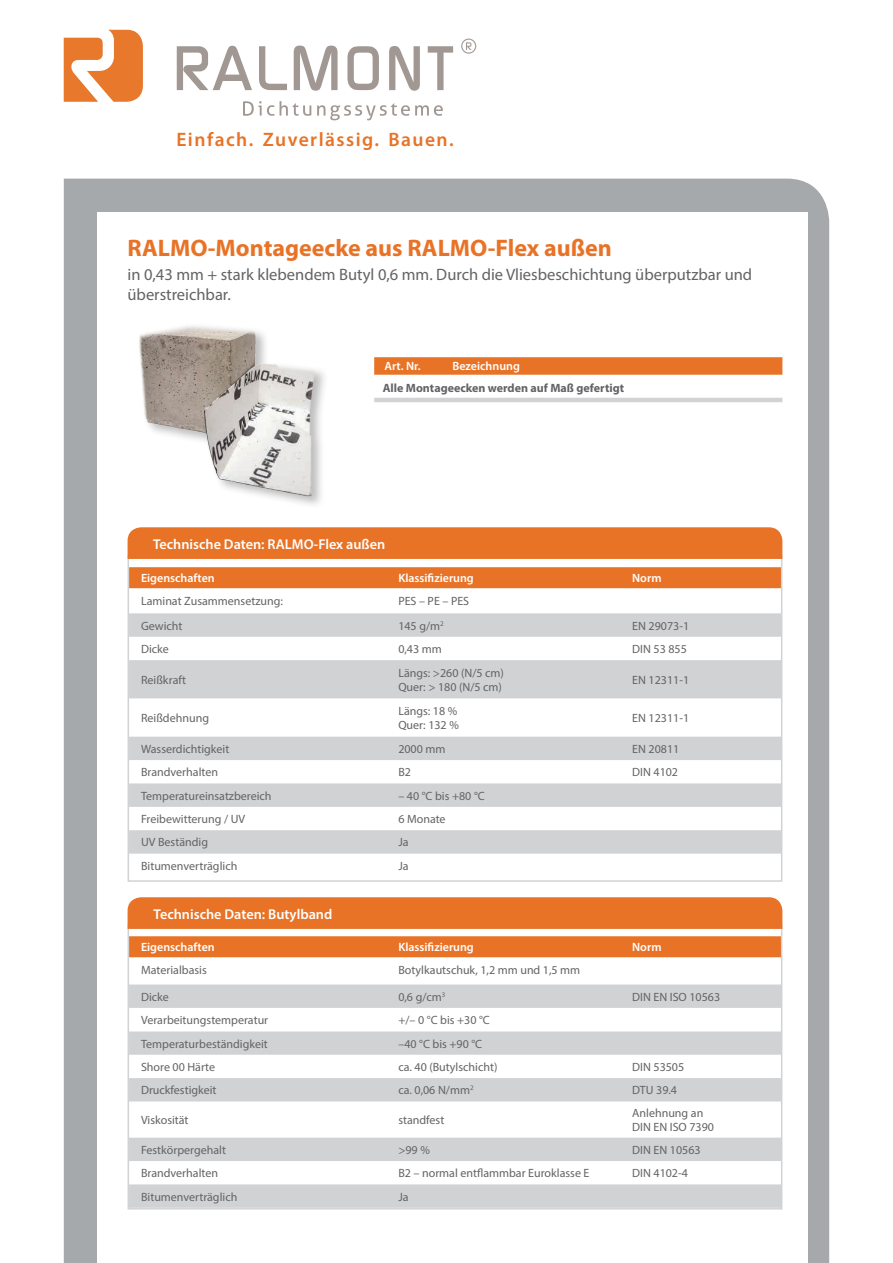
<style>
.page{position:relative;width:893px;height:1263px;background:#fff}
.page>*{position:absolute;margin:0;border:0;box-sizing:border-box;transform-origin:0 0}
.t1{font:700 24px "Myriad Pro";color:#e87327}
.t2{font:600 19.5px "Myriad Pro";letter-spacing:.075em;color:#e87327}
.t3{font:16.5px/19.8px "Myriad Pro";color:#636366}
.t4{font:600 14.25px "Myriad Pro";color:#fff}
.t5{font:12px/14.4px "Myriad Pro";color:#636366}
.t6{font:600 12px "Myriad Pro";color:#fff}
.t7{font:700 12px "Myriad Pro";color:#636366}
</style>
<div class="page">
<div style="left:64px;top:179px;width:765px;height:1084px;background:#a6a9ac"></div>
<div style="left:98px;top:213px;width:710px;height:1050px;background:#fff"></div>
<svg style="left:177px;top:46px;width:75px;height:44px"></svg>
<svg style="left:259px;top:46px;width:28px;height:44px"></svg>
<svg style="left:294px;top:46px;width:44px;height:45px"></svg>
<svg style="left:347px;top:46px;width:32px;height:44px"></svg>
<svg style="left:389px;top:46px;width:31px;height:45px"></svg>
<svg style="left:428px;top:46px;width:25px;height:44px"></svg>
<svg style="left:64px;top:30px;width:79px;height:72px"></svg>
<svg style="left:466px;top:42px;width:5px;height:8px"></svg>
<div style="left:461px;top:39px;width:15px;height:15px;border:1px solid #a19894;border-radius:50%"></div>
<svg style="left:243px;top:101px;width:68px;height:15px"></svg>
<svg style="left:317px;top:103px;width:126px;height:17px"></svg>
<img style="left:139px;top:326px;width:185px;height:179px">
<svg style="left:127px;top:588px;width:656px;height:294px"></svg>
<svg style="left:127px;top:527px;width:656px;height:61px;background:#eb8746"></svg>
<svg style="left:374px;top:357px;width:408px;height:18px;background:#e8762c"></svg>
<hr style="left:374px;top:398px;width:408px;height:4px;background:#d1d2d4">
<svg style="left:127px;top:957px;width:656px;height:253px"></svg>
<svg style="left:127px;top:897px;width:656px;height:60px;background:#ea8543"></svg>
<h2 class="t2" style="left:176px;top:127px;width:279px">Einfach. Zuverlässig. Bauen.</h2>
<h1 class="t1" style="left:128px;top:232px;width:486px">RALMO-Montageecke aus RALMO-Flex außen</h1>
<h3 class="t3" style="left:128px;top:264px;width:626px">in 0,43 mm + stark klebendem Butyl 0,6 mm. Durch die Vliesbeschichtung überputzbar und überstreichbar.</h3>
<p class="t6" style="left:384px;top:359px;width:38px">Art. Nr.</p>
<p class="t6" style="left:452px;top:359px;width:69px">Bezeichnung</p>
<p class="t7" style="left:383px;top:380px;width:243px">Alle Montageecken werden auf Maß gefertigt</p>
<p class="t4" style="left:153px;top:535px;width:234px">Technische Daten: RALMO-Flex außen</p>
<p class="t6" style="left:141px;top:570px;width:75px">Eigenschaften</p>
<p class="t6" style="left:398px;top:570px;width:77px">Klassifizierung</p>
<p class="t6" style="left:632px;top:570px;width:31px">Norm</p>
<p class="t5" style="left:141px;top:594px;width:143px">Laminat Zusammensetzung:</p>
<p class="t5" style="left:398px;top:594px;width:72px">PES – PE – PES</p>
<p class="t5" style="left:141px;top:618px;width:43px">Gewicht</p>
<p class="t5" style="left:398px;top:618px;width:47px">145 g/m<sup>2</sup></p>
<p class="t5" style="left:632px;top:618px;width:58px">EN 29073-1</p>
<p class="t5" style="left:141px;top:641px;width:29px">Dicke</p>
<p class="t5" style="left:398px;top:641px;width:45px">0,43 mm</p>
<p class="t5" style="left:632px;top:641px;width:56px">DIN 53 855</p>
<p class="t5" style="left:141px;top:672px;width:46px">Reißkraft</p>
<p class="t5" style="left:398px;top:665px;width:107px">Längs: &gt;260 (N/5 cm)<br>Quer: &gt; 180 (N/5 cm)</p>
<p class="t5" style="left:632px;top:672px;width:58px">EN 12311-1</p>
<p class="t5" style="left:141px;top:711px;width:69px">Reißdehnung</p>
<p class="t5" style="left:398px;top:703px;width:62px">Längs: 18 %<br>Quer: 132 %</p>
<p class="t5" style="left:632px;top:711px;width:58px">EN 12311-1</p>
<p class="t5" style="left:141px;top:741px;width:90px">Wasserdichtigkeit</p>
<p class="t5" style="left:398px;top:741px;width:49px">2000 mm</p>
<p class="t5" style="left:632px;top:741px;width:49px">EN 20811</p>
<p class="t5" style="left:141px;top:765px;width:79px">Brandverhalten</p>
<p class="t5" style="left:398px;top:765px;width:14px">B2</p>
<p class="t5" style="left:632px;top:765px;width:47px">DIN 4102</p>
<p class="t5" style="left:141px;top:788px;width:132px">Temperatureinsatzbereich</p>
<p class="t5" style="left:398px;top:788px;width:88px">– 40 °C bis +80 °C</p>
<p class="t5" style="left:141px;top:812px;width:106px">Freibewitterung / UV</p>
<p class="t5" style="left:398px;top:812px;width:49px">6 Monate</p>
<p class="t5" style="left:141px;top:835px;width:69px">UV Beständig</p>
<p class="t5" style="left:398px;top:835px;width:12px">Ja</p>
<p class="t5" style="left:141px;top:858px;width:98px">Bitumenverträglich</p>
<p class="t5" style="left:398px;top:858px;width:12px">Ja</p>
<p class="t4" style="left:154px;top:905px;width:180px">Technische Daten: Butylband</p>
<p class="t6" style="left:141px;top:939px;width:75px">Eigenschaften</p>
<p class="t6" style="left:398px;top:939px;width:77px">Klassifizierung</p>
<p class="t6" style="left:632px;top:939px;width:31px">Norm</p>
<p class="t5" style="left:141px;top:963px;width:67px">Materialbasis</p>
<p class="t5" style="left:398px;top:963px;width:183px">Botylkautschuk, 1,2 mm und 1,5 mm</p>
<p class="t5" style="left:141px;top:989px;width:29px">Dicke</p>
<p class="t5" style="left:398px;top:989px;width:49px">0,6 g/cm<sup>3</sup></p>
<p class="t5" style="left:632px;top:989px;width:90px">DIN EN ISO 10563</p>
<p class="t5" style="left:141px;top:1013px;width:129px">Verarbeitungstemperatur</p>
<p class="t5" style="left:398px;top:1013px;width:93px">+/– 0 °C bis +30 °C</p>
<p class="t5" style="left:141px;top:1036px;width:128px">Temperaturbeständigkeit</p>
<p class="t5" style="left:398px;top:1036px;width:85px">–40 °C bis +90 °C</p>
<p class="t5" style="left:141px;top:1059px;width:76px">Shore 00 Härte</p>
<p class="t5" style="left:398px;top:1059px;width:101px">ca. 40 (Butylschicht)</p>
<p class="t5" style="left:632px;top:1059px;width:54px">DIN 53505</p>
<p class="t5" style="left:141px;top:1083px;width:77px">Druckfestigkeit</p>
<p class="t5" style="left:398px;top:1083px;width:77px">ca. 0,06 N/mm<sup>2</sup></p>
<p class="t5" style="left:632px;top:1083px;width:46px">DTU 39.4</p>
<p class="t5" style="left:141px;top:1113px;width:49px">Viskosität</p>
<p class="t5" style="left:398px;top:1113px;width:48px">standfest</p>
<p class="t5" style="left:632px;top:1105px;width:83px">Anlehnung an<br>DIN EN ISO 7390</p>
<p class="t5" style="left:141px;top:1142px;width:87px">Festkörpergehalt</p>
<p class="t5" style="left:398px;top:1142px;width:33px">&gt;99 %</p>
<p class="t5" style="left:632px;top:1142px;width:70px">DIN EN 10563</p>
<p class="t5" style="left:141px;top:1166px;width:79px">Brandverhalten</p>
<p class="t5" style="left:398px;top:1166px;width:193px">B2 – normal entflammbar Euroklasse E</p>
<p class="t5" style="left:632px;top:1166px;width:57px">DIN 4102-4</p>
<p class="t5" style="left:141px;top:1189px;width:98px">Bitumenverträglich</p>
<p class="t5" style="left:398px;top:1189px;width:12px">Ja</p>
</div>
